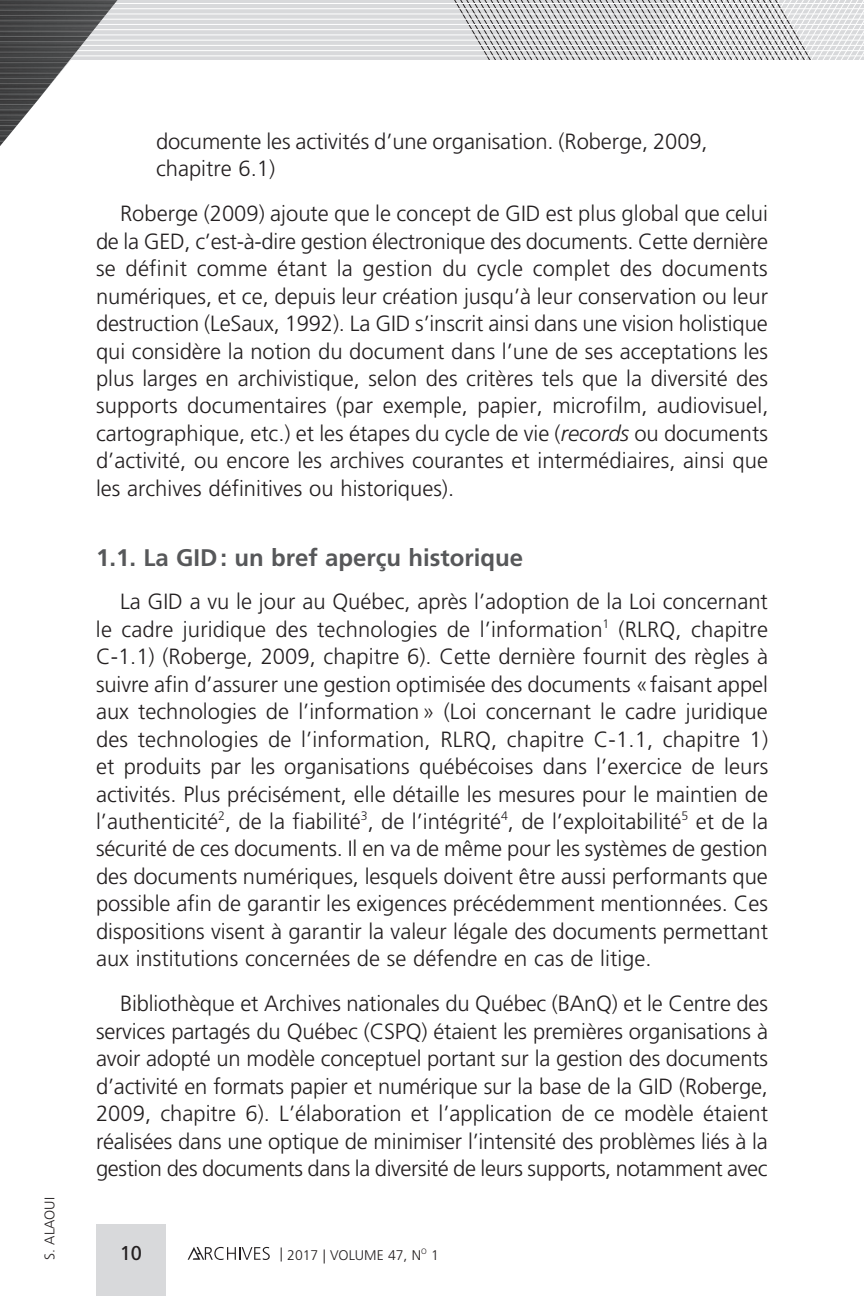
<style>
.page{position:relative;width:864px;height:1296px;background:#fff}
.page>*{position:absolute;margin:0;border:0;box-sizing:border-box;transform-origin:0 0}
.t1{font:700 24px "Frutiger LT Std";color:#57585a}
.t2{font:300 22px/27.4px "Frutiger LT Std";color:#231f20;text-align:justify}
.t3{font:20px "Frutiger LT Std";color:#231f20}
.t4{font:300 14px "Frutiger LT Std";color:#231f20}
.s1{font-style:italic}
</style>
<div class="page">
<svg style="left:220px;top:0;width:434px;height:60px;background:#ccccce"></svg>
<hr style="left:0;top:3px;width:864px;height:1px;background:#fff">
<hr style="left:0;top:8px;width:864px;height:1px;background:#fff">
<hr style="left:0;top:14px;width:864px;height:1px;background:#fff">
<hr style="left:0;top:19px;width:864px;height:1px;background:#fff">
<hr style="left:0;top:24px;width:864px;height:1px;background:#fff">
<hr style="left:0;top:29px;width:864px;height:1px;background:#fff">
<hr style="left:0;top:34px;width:864px;height:1px;background:#fff">
<hr style="left:0;top:40px;width:864px;height:1px;background:#fff">
<hr style="left:0;top:45px;width:864px;height:1px;background:#fff">
<hr style="left:0;top:50px;width:864px;height:1px;background:#fff">
<hr style="left:0;top:55px;width:864px;height:1px;background:#fff">
<svg style="left:0;top:1px;width:220px;height:145px"></svg>
<hr style="left:0;top:5px;width:220px;height:1px;background:#fff">
<hr style="left:0;top:10px;width:220px;height:1px;background:#fff">
<hr style="left:0;top:15px;width:220px;height:1px;background:#fff">
<hr style="left:0;top:20px;width:220px;height:1px;background:#fff">
<hr style="left:0;top:26px;width:220px;height:1px;background:#fff">
<hr style="left:0;top:31px;width:220px;height:1px;background:#fff">
<hr style="left:0;top:36px;width:220px;height:1px;background:#fff">
<hr style="left:0;top:41px;width:220px;height:1px;background:#fff">
<hr style="left:0;top:46px;width:220px;height:1px;background:#fff">
<hr style="left:0;top:52px;width:220px;height:1px;background:#fff">
<hr style="left:0;top:57px;width:220px;height:1px;background:#fff">
<hr style="left:0;top:62px;width:220px;height:1px;background:#fff">
<hr style="left:0;top:67px;width:220px;height:1px;background:#fff">
<hr style="left:0;top:73px;width:220px;height:1px;background:#fff">
<hr style="left:0;top:78px;width:220px;height:1px;background:#fff">
<hr style="left:0;top:83px;width:220px;height:1px;background:#fff">
<hr style="left:0;top:88px;width:220px;height:1px;background:#fff">
<hr style="left:0;top:94px;width:220px;height:1px;background:#fff">
<hr style="left:0;top:99px;width:220px;height:1px;background:#fff">
<hr style="left:0;top:104px;width:220px;height:1px;background:#fff">
<hr style="left:0;top:109px;width:220px;height:1px;background:#fff">
<hr style="left:0;top:115px;width:220px;height:1px;background:#fff">
<hr style="left:0;top:120px;width:220px;height:1px;background:#fff">
<hr style="left:0;top:125px;width:220px;height:1px;background:#fff">
<hr style="left:0;top:130px;width:220px;height:1px;background:#fff">
<hr style="left:0;top:136px;width:220px;height:1px;background:#fff">
<hr style="left:0;top:141px;width:220px;height:1px;background:#fff">
<div style="left:96px;top:1224px;width:70px;height:72px;background:#d8d9db"></div>
<svg style="left:188px;top:1247px;width:82px;height:13px"></svg>
<svg style="left:755px;top:0;width:109px;height:60px"></svg>
<p class="t4" style="left:42px;top:1260px;width:64px;rotate:-90deg">S. ALAOUI</p>
<p class="t2" style="left:156px;top:128px;width:553px">documente les activités d’une organisation. (Roberge, 2009, chapitre 6.1)</p>
<p class="t2" style="left:96px;top:200px;width:674px;text-indent:24px">Roberge (2009) ajoute que le concept de GID est plus global que celui de la GED, c’est-à-dire gestion électronique des documents. Cette dernière se définit comme étant la gestion du cycle complet des documents numériques, et ce, depuis leur création jusqu’à leur conservation ou leur destruction (LeSaux, 1992). La GID s’inscrit ainsi dans une vision holistique qui considère la notion du document dans l’une de ses acceptations les plus larges en archivistique, selon des critères tels que la diversité des supports documentaires (par exemple, papier, microfilm, audiovisuel, cartographique, etc.) et les étapes du cycle de vie (<span class="s1">records</span> ou documents d’activité, ou encore les archives courantes et intermédiaires, ainsi que les archives définitives ou historiques).</p>
<p class="t1" style="left:96px;top:544px;width:429px">1.1. La GID: un bref aperçu historique</p>
<p class="t2" style="left:96px;top:588px;width:674px;text-indent:24px">La GID a vu le jour au Québec, après l’adoption de la Loi concernant le cadre juridique des technologies de l’information<sup>1</sup> (RLRQ, chapitre C-1.1) (Roberge, 2009, chapitre 6). Cette dernière fournit des règles à suivre afin d’assurer une gestion optimisée des documents «faisant appel aux technologies de l’information» (Loi concernant le cadre juridique des technologies de l’information, RLRQ, chapitre C-1.1, chapitre 1) et produits par les organisations québécoises dans l’exercice de leurs activités. Plus précisément, elle détaille les mesures pour le maintien de l’authenticité<sup>2</sup>, de la fiabilité<sup>3</sup>, de l’intégrité<sup>4</sup>, de l’exploitabilité<sup>5</sup> et de la sécurité de ces documents. Il en va de même pour les systèmes de gestion des documents numériques, lesquels doivent être aussi performants que possible afin de garantir les exigences précédemment mentionnées. Ces dispositions visent à garantir la valeur légale des documents permettant aux institutions concernées de se défendre en cas de litige.</p>
<p class="t2" style="left:96px;top:991px;width:674px;text-indent:24px">Bibliothèque et Archives nationales du Québec (BAnQ) et le Centre des services partagés du Québec (CSPQ) étaient les premières organisations à avoir adopté un modèle conceptuel portant sur la gestion des documents d’activité en formats papier et numérique sur la base de la GID (Roberge, 2009, chapitre 6). L’élaboration et l’application de ce modèle étaient réalisées dans une optique de minimiser l’intensité des problèmes liés à la gestion des documents dans la diversité de leurs supports, notamment avec</p>
<p class="t3" style="left:120px;top:1241px;width:24px">10</p>
<p class="t4" style="left:280px;top:1247px;width:160px">| 2017 | VOLUME 47, N<sup>O</sup> 1</p>
</div>
